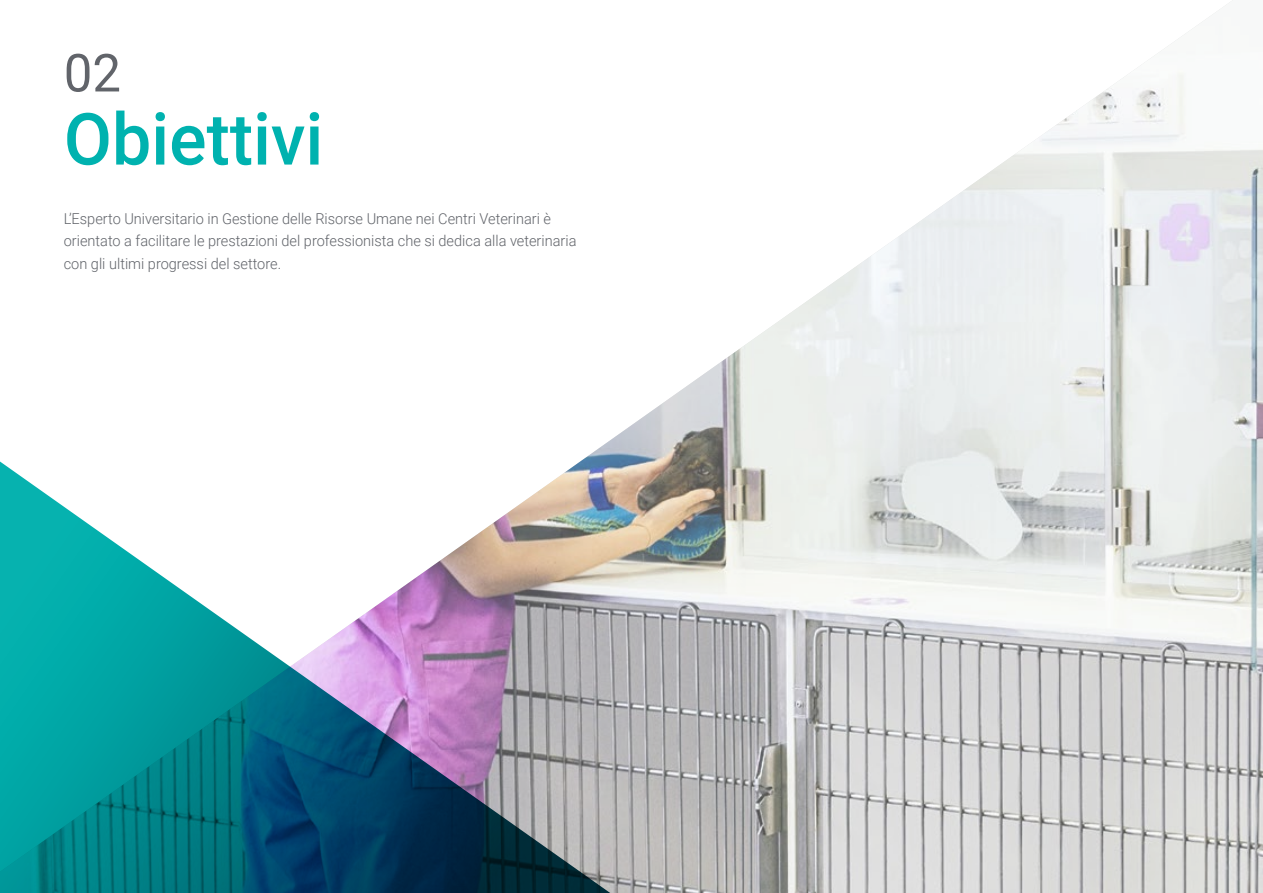
<style>
.page{position:relative;width:1263px;height:893px;background:#fff}
.page>*{position:absolute;margin:0;border:0;box-sizing:border-box;transform-origin:0 0}
.t1{font:500 72px "Roboto";color:#00b2af}
.t2{font:52.5px "Roboto";color:#61646a}
.t3{font:300 15px/22.5px "Roboto";color:#61646a}
</style>
<div class="page">
<img style="left:602px;top:0;width:661px;height:893px">
<svg style="left:0;top:446px;width:640px;height:447px"></svg>
<h2 class="t2" style="left:64px;top:36px;width:59px">02</h2>
<h1 class="t1" style="left:64px;top:89px;width:261px">Obiettivi</h1>
<p class="t3" style="left:64px;top:207px;width:514px">L’Esperto Universitario in Gestione delle Risorse Umane nei Centri Veterinari è orientato a facilitare le prestazioni del professionista che si dedica alla veterinaria con gli ultimi progressi del settore.</p>
</div>
